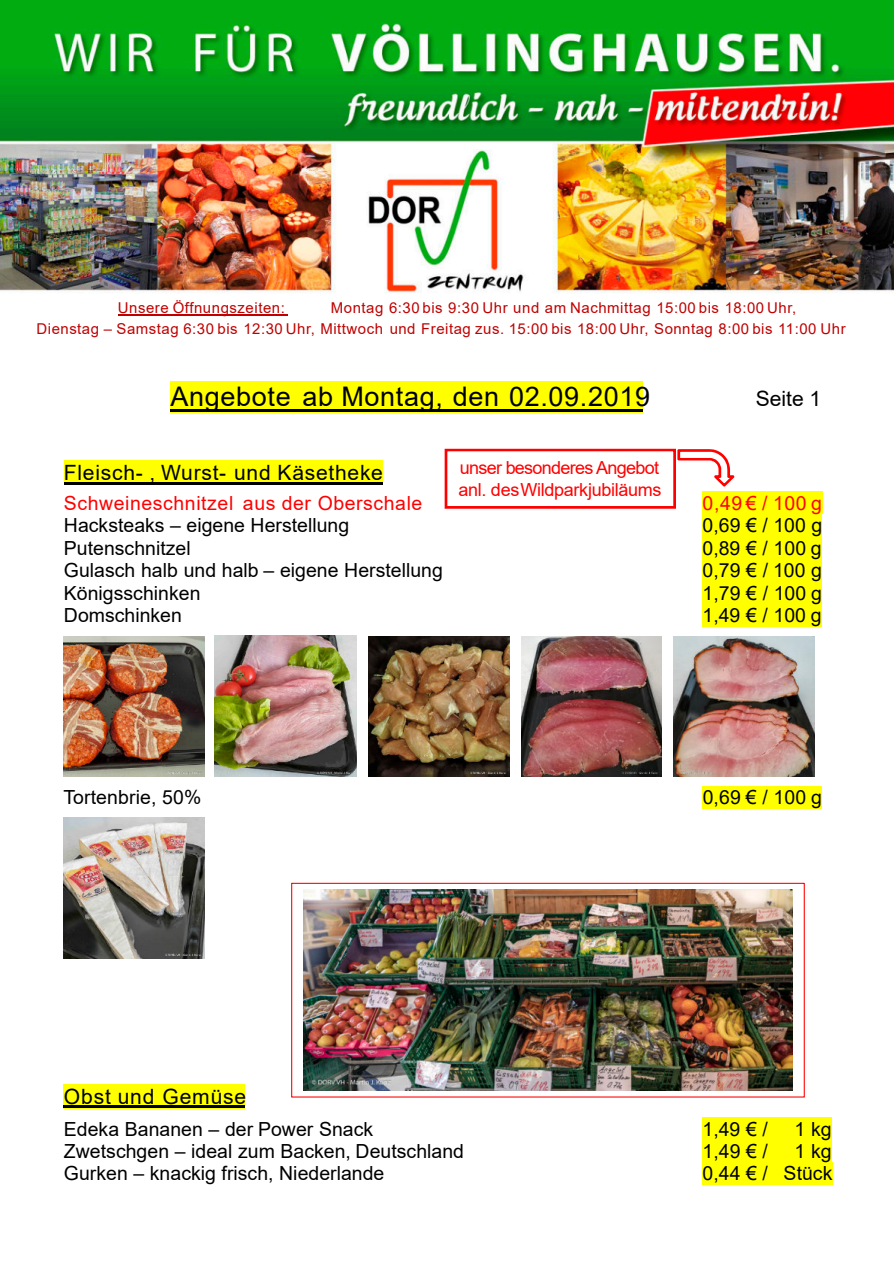
<style>
.page{position:relative;width:894px;height:1263px;background:#fff}
.page>*{position:absolute;margin:0;border:0;box-sizing:border-box;transform-origin:0 0}
.t1{font:27px "Arial";letter-spacing:.025em;color:#000}
.t2{font:21px "Arial";letter-spacing:.035em;color:#000}
.t3{font:19.5px "Arial";color:#000}
.t4{font:19.5px "Arial";letter-spacing:.03em;color:#f00}
.t5{font:18px/21.9px "Arial";letter-spacing:-.02em;color:#f00}
.t6{font:15px/21.8px "Arial";letter-spacing:.035em;color:#c00000}
</style>
<div class="page">
<img style="left:0;top:0;width:893px;height:293px">
<hr style="left:118px;top:314px;width:169px;height:2px;background:#c00000">
<div style="left:170px;top:381px;width:473px;height:31px;background:#ff0"></div>
<hr style="left:170px;top:409px;width:473px;height:3px;background:#000">
<div style="left:64px;top:461px;width:318px;height:24px;background:#ff0"></div>
<hr style="left:64px;top:482px;width:318px;height:2px;background:#000">
<div style="left:702px;top:492px;width:120px;height:22px;background:#ff0"></div>
<div style="left:702px;top:514px;width:119px;height:23px;background:#ff0"></div>
<div style="left:702px;top:537px;width:119px;height:22px;background:#ff0"></div>
<div style="left:702px;top:559px;width:119px;height:22px;background:#ff0"></div>
<div style="left:702px;top:581px;width:119px;height:23px;background:#ff0"></div>
<div style="left:702px;top:604px;width:119px;height:22px;background:#ff0"></div>
<img style="left:63px;top:636px;width:141px;height:141px">
<img style="left:215px;top:635px;width:142px;height:142px">
<img style="left:368px;top:636px;width:141px;height:141px">
<img style="left:521px;top:636px;width:140px;height:141px">
<img style="left:673px;top:636px;width:140px;height:141px">
<div style="left:702px;top:786px;width:119px;height:22px;background:#ff0"></div>
<img style="left:64px;top:817px;width:140px;height:141px">
<div style="left:64px;top:1084px;width:181px;height:24px;background:#ff0"></div>
<hr style="left:64px;top:1106px;width:181px;height:2px;background:#000">
<div style="left:702px;top:1117px;width:129px;height:23px;background:#ff0"></div>
<div style="left:702px;top:1140px;width:129px;height:22px;background:#ff0"></div>
<div style="left:702px;top:1162px;width:130px;height:23px;background:#ff0"></div>
<svg style="left:291px;top:883px;width:513px;height:214px"></svg>
<img style="left:303px;top:889px;width:489px;height:202px">
<svg style="left:444px;top:449px;width:290px;height:60px"></svg>
<p class="t6" style="left:118px;top:298px;width:168px">Unsere Öffnungszeiten:</p>
<p class="t6" style="left:37px;top:298px;width:810px;text-indent:294px">Montag 6:30 bis 9:30 Uhr und am Nachmittag 15:00 bis 18:00 Uhr,<br>Dienstag – Samstag 6:30 bis 12:30 Uhr, Mittwoch und Freitag zus. 15:00 bis 18:00 Uhr, Sonntag 8:00 bis 11:00 Uhr</p>
<h1 class="t1" style="left:170px;top:386px;width:481px">Angebote ab Montag, den 02.09.2019</h1>
<p class="t2" style="left:755px;top:391px;width:67px">Seite 1</p>
<p class="t5" style="left:458px;top:458px;width:204px">unser besonderes Angebot anl. desWildparkjubiläums</p>
<p class="t2" style="left:64px;top:465px;width:320px">Fleisch- , Wurst- und Käsetheke</p>
<p class="t4" style="left:64px;top:495px;width:360px">Schweineschnitzel aus der Oberschale</p>
<p class="t4" style="left:702px;top:495px;width:121px">0,49 € / 100 g</p>
<p class="t3" style="left:64px;top:518px;width:287px">Hacksteaks – eigene Herstellung</p>
<p class="t3" style="left:702px;top:518px;width:121px">0,69 € / 100 g</p>
<p class="t3" style="left:64px;top:541px;width:128px">Putenschnitzel</p>
<p class="t3" style="left:702px;top:541px;width:121px">0,89 € / 100 g</p>
<p class="t3" style="left:64px;top:563px;width:380px">Gulasch halb und halb – eigene Herstellung</p>
<p class="t3" style="left:702px;top:563px;width:121px">0,79 € / 100 g</p>
<p class="t3" style="left:64px;top:585px;width:138px">Königsschinken</p>
<p class="t3" style="left:702px;top:585px;width:121px">1,79 € / 100 g</p>
<p class="t3" style="left:64px;top:608px;width:119px">Domschinken</p>
<p class="t3" style="left:702px;top:608px;width:121px">1,49 € / 100 g</p>
<p class="t3" style="left:63px;top:790px;width:139px">Tortenbrie, 50%</p>
<p class="t3" style="left:702px;top:790px;width:121px">0,69 € / 100 g</p>
<p class="t2" style="left:64px;top:1088px;width:184px">Obst und Gemüse</p>
<p class="t3" style="left:64px;top:1121px;width:310px">Edeka Bananen – der Power Snack</p>
<p class="t3" style="left:702px;top:1121px;width:67px">1,49 € /</p>
<p class="t3" style="left:794px;top:1121px;width:39px">1 kg</p>
<p class="t3" style="left:64px;top:1144px;width:401px">Zwetschgen – ideal zum Backen, Deutschland</p>
<p class="t3" style="left:702px;top:1144px;width:67px">1,49 € /</p>
<p class="t3" style="left:794px;top:1144px;width:38px">1 kg</p>
<p class="t3" style="left:64px;top:1166px;width:322px">Gurken – knackig frisch, Niederlande</p>
<p class="t3" style="left:702px;top:1166px;width:131px">0,44 € / Stück</p>
</div>
